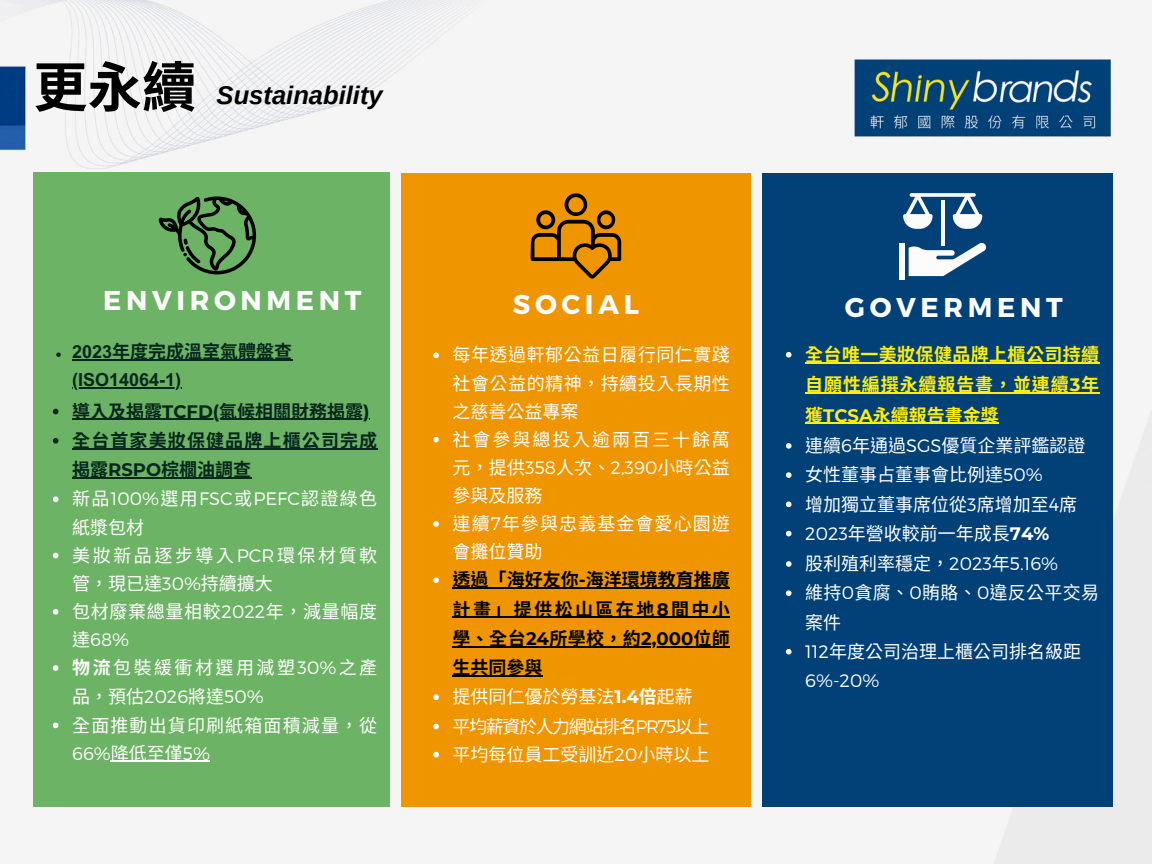
<style>
.page{position:relative;width:1152px;height:864px;background:#fff}
.page>*{position:absolute;margin:0;border:0;box-sizing:border-box;transform-origin:0 0}
.t1{font:700 54.45px "Noto Sans CJ Ksc";color:#000}
.t2{font:700 27.15px "Montserrat";letter-spacing:.17em;color:#fcfcfc}
.t3{font:italic 700 25.65px "Arimo";color:#000}
.t4{font:18px/29.2px "Noto Sans CJ Ksc";color:#fff}
.t5{font:700 18px/31.5px "Noto Sans CJ Ksc";color:#05271c}
.t6{font:700 18px/30.3px "Noto Sans CJ Ksc";letter-spacing:.02em;color:#feed0e;text-align:justify}
.t7{font:18px/28.2px "Noto Sans CJ Ksc";letter-spacing:.065em;color:#fff}
.t8{font:18px/28.2px "Noto Sans CJ Ksc";letter-spacing:.11em;color:#fff}
.t9{font:18px/28.2px "Noto Sans CJ Ksc";letter-spacing:.035em;color:#fff}
.t10{font:700 18px/29.2px "Noto Sans CJ Ksc";color:#000}
.t11{font:700 18px/29.2px "Noto Sans CJ Ksc";letter-spacing:.065em;color:#05271c}
.t12{font:300 18px "Montserrat";color:#fff}
.t13{font:18px/28.2px "Noto Sans CJ Ksc";letter-spacing:.145em;color:#fff}
.t14{font:18px/28.2px "Noto Sans CJ Ksc";letter-spacing:.14em;color:#fff}
.t15{font:18px/28.2px "Noto Sans CJ Ksc";letter-spacing:.06em;color:#fff}
.s1{font-family:"Montserrat";font-weight:300}
.s2{font-family:"Montserrat"}
.s3{font-weight:700;color:#000}
.s4{font-family:"Montserrat";font-weight:700;color:#000}
.s5{font-family:"Montserrat";font-weight:700}
.s6{font-weight:700}
.s7{font-family:"Arial MT Pro"}
.s8{font-family:"Noto Sans CJ Ksc";font-weight:400}
</style>
<div class="page">
<img style="left:0;top:0;width:1152px;height:864px">
<div style="left:33px;top:173px;width:357px;height:633px;background:#6db365"></div>
<div style="left:401px;top:173px;width:350px;height:633px;background:#ee9500"></div>
<div style="left:762px;top:173px;width:350px;height:633px;background:#014177"></div>
<svg style="left:159px;top:196px;width:97px;height:78px"></svg>
<svg style="left:530px;top:193px;width:91px;height:86px"></svg>
<svg style="left:903px;top:193px;width:79px;height:36px"></svg>
<div style="left:899px;top:243px;width:6px;height:37px;background:#fcfcfc"></div>
<hr style="left:941px;top:200px;width:4px;height:46px;background:#fcfcfc">
<svg style="left:909px;top:242px;width:78px;height:34px"></svg>
<svg style="left:56px;top:352px;width:5px;height:5px"></svg>
<hr style="left:72px;top:359px;width:220px;height:1px;background:#05271c">
<hr style="left:72px;top:387px;width:109px;height:1px;background:#05271c">
<svg style="left:53px;top:409px;width:5px;height:5px"></svg>
<hr style="left:72px;top:419px;width:298px;height:1px;background:#05271c">
<svg style="left:53px;top:438px;width:5px;height:6px"></svg>
<hr style="left:72px;top:448px;width:305px;height:1px;background:#05271c">
<hr style="left:72px;top:477px;width:179px;height:1px;background:#05271c">
<svg style="left:53px;top:496px;width:5px;height:6px"></svg>
<svg style="left:53px;top:553px;width:5px;height:5px"></svg>
<svg style="left:53px;top:609px;width:5px;height:6px"></svg>
<svg style="left:53px;top:665px;width:5px;height:6px"></svg>
<svg style="left:53px;top:723px;width:5px;height:5px"></svg>
<hr style="left:111px;top:761px;width:99px;height:1px;background:#fff">
<svg style="left:433px;top:352px;width:6px;height:6px"></svg>
<svg style="left:433px;top:437px;width:6px;height:5px"></svg>
<svg style="left:433px;top:521px;width:6px;height:6px"></svg>
<svg style="left:433px;top:577px;width:6px;height:6px"></svg>
<hr style="left:453px;top:588px;width:277px;height:1px;background:#000">
<hr style="left:453px;top:617px;width:277px;height:1px;background:#000">
<hr style="left:453px;top:646px;width:277px;height:1px;background:#000">
<hr style="left:453px;top:675px;width:90px;height:1px;background:#000">
<svg style="left:433px;top:694px;width:6px;height:6px"></svg>
<svg style="left:433px;top:724px;width:6px;height:5px"></svg>
<svg style="left:433px;top:752px;width:6px;height:5px"></svg>
<svg style="left:786px;top:352px;width:6px;height:6px"></svg>
<hr style="left:805px;top:362px;width:294px;height:1px;background:#feed0e">
<hr style="left:805px;top:392px;width:294px;height:2px;background:#feed0e">
<hr style="left:805px;top:423px;width:194px;height:1px;background:#feed0e">
<svg style="left:786px;top:443px;width:6px;height:6px"></svg>
<svg style="left:786px;top:472px;width:6px;height:6px"></svg>
<svg style="left:786px;top:502px;width:6px;height:5px"></svg>
<svg style="left:786px;top:531px;width:6px;height:5px"></svg>
<svg style="left:786px;top:561px;width:6px;height:6px"></svg>
<svg style="left:786px;top:590px;width:6px;height:6px"></svg>
<svg style="left:786px;top:649px;width:6px;height:6px"></svg>
<h1 class="t1" style="left:33px;top:44px;width:165px">更永續</h1>
<h3 class="t3" style="left:217px;top:81px;width:168px">Sustainability</h3>
<p class="t2" style="left:103px;top:283px;width:260px">ENVIRONMENT</p>
<p class="t2" style="left:845px;top:289px;width:219px">GOVERMENT</p>
<p class="t2" style="left:513px;top:287px;width:128px">SOCIAL</p>
<p class="t4" style="left:453px;top:340px;width:279px;line-height:28.2px;text-align:justify">每年透過軒郁公益日履行同仁實踐社會公益的精神， 持續投入長期性之慈善公益專案</p>
<p class="t8" style="left:453px;top:424px;width:279px">社會參與總投入逾兩百三十餘萬元， 提供<span class="s1">358</span>人次、 <span class="s1">2,390</span>小時公益參與及服務</p>
<p class="t15" style="left:453px;top:509px;width:278px">連續<span class="s1">7</span>年參與忠義基金會愛心園遊會攤位贊助</p>
<h2 class="t10" style="left:453px;top:564px;width:278px">透過「海好友你<span class="s2">-</span>海洋環境教育推廣計畫」提供松山區在地<span class="s2">8</span>間中小</h2>
<p class="t4" style="left:453px;top:623px;width:279px"><span class="s3">學、 全台</span><span class="s4">24</span><span class="s3">所學校， 約</span><span class="s4">2,000</span><span class="s3">位師生共同參與<br></span>提供同仁優於勞基法<span class="s5">1.4</span><span class="s6">倍</span>起薪<br>平均薪資於人力網站排名<span class="s1">PR75</span>以上</p>
<p class="t4" style="left:453px;top:739px;width:258px">平均每位員工受訓近<span class="s1">20</span>小時以上</p>
<p class="t5" style="left:72px;top:335px;width:220px"><span class="s7">2023</span>年度完成溫室氣體盤查</p>
<p class="t5" style="left:72px;top:363px;width:299px"><span class="s7">(ISO14064-1)<br></span>導入及揭露<span class="s2">TCFD(</span>氣候相關財務揭露<span class="s2">)</span></p>
<h2 class="t11" style="left:72px;top:425px;width:307px">全台首家美妝保健品牌上櫃公司完成揭露<span class="s2">RSPO</span>棕櫚油調查</h2>
<p class="t12" style="left:72px;top:487px;width:305px"><span class="s8">新品</span>100%<span class="s8">選用</span>FSC<span class="s8">或</span>PEFC<span class="s8">認證綠色</span></p>
<p class="t13" style="left:72px;top:512px;width:307px">紙漿包材<br>美妝新品逐步導入<span class="s1">PCR</span>環保材質軟</p>
<p class="t9" style="left:72px;top:568px;width:307px">管， 現已達<span class="s1">30%</span>持續擴大<br>包材廢棄總量相較<span class="s1">2022</span>年， 減量幅度</p>
<p class="t14" style="left:72px;top:624px;width:307px">達<span class="s1">68%<br></span><span class="s6">物流</span>包裝緩衝材選用減塑<span class="s1">30%</span>之產</p>
<p class="t7" style="left:72px;top:682px;width:307px">品， 預估<span class="s1">2026</span>將達<span class="s1">50%<br></span>全面推動出貨印刷紙箱面積減量， 從<br><span class="s1">66%</span>降低至僅<span class="s1">5%</span></p>
<p class="t6" style="left:805px;top:338px;width:296px">全台唯一美妝保健品牌上櫃公司持續自願性編撰永續報告書， 並連續<span class="s2">3</span>年獲<span class="s2">TCSA</span>永續報告書金獎</p>
<p class="t4" style="left:805px;top:430px;width:282px">連續<span class="s1">6</span>年通過<span class="s1">SGS</span>優質企業評鑑認證</p>
<p class="t4" style="left:805px;top:459px;width:239px">女性董事占董事會比例達<span class="s1">50%</span></p>
<p class="t4" style="left:805px;top:488px;width:273px">增加獨立董事席位從<span class="s1">3</span>席增加至<span class="s1">4</span>席</p>
<p class="t4" style="left:805px;top:518px;width:246px"><span class="s1">2023</span>年營收較前一年成長<span class="s5">74%</span></p>
<p class="t4" style="left:805px;top:548px;width:254px">股利殖利率穩定， <span class="s1">2023</span>年<span class="s1">5.16%</span></p>
<h2 class="t4" style="left:805px;top:577px;width:296px">維持<span class="s1">0</span>貪腐、 <span class="s1">0</span>賄賂、 <span class="s1">0</span>違反公平交易案件</h2>
<p class="t4" style="left:805px;top:636px;width:276px"><span class="s1">112</span>年度公司治理上櫃公司排名級距<br><span class="s1">6%-20%</span></p>
</div>
